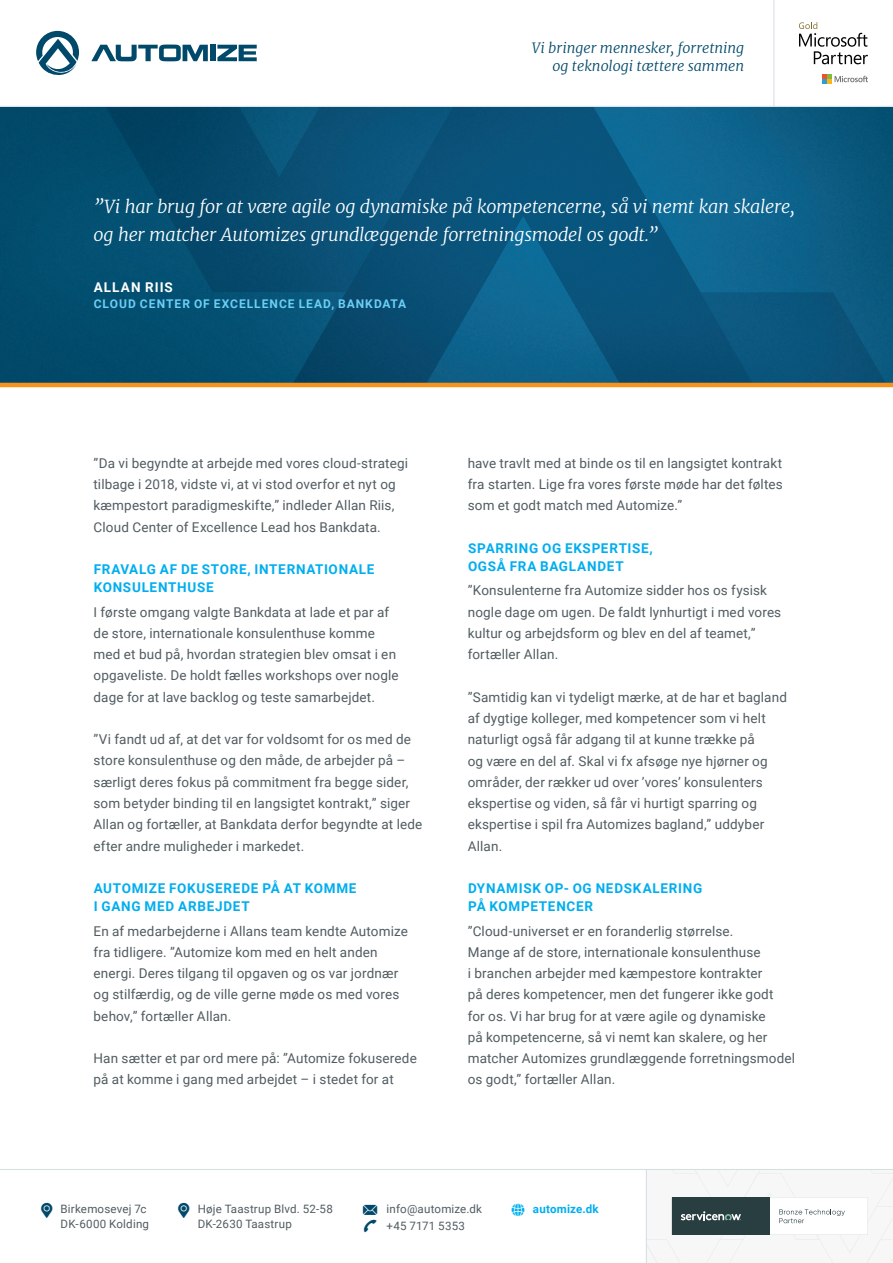
<style>
.page{position:relative;width:893px;height:1263px;background:#fff}
.page>*{position:absolute;margin:0;border:0;box-sizing:border-box;transform-origin:0 0}
.t1{font:italic 300 18px/28.5px "Merriweather";letter-spacing:-.015em;color:#fff}
.t2{font:italic 300 14.25px/18px "Merriweather";letter-spacing:-.005em;color:#01496a;text-align:right}
.t3{font:13.5px/21.3px "Roboto";letter-spacing:.01em;color:#515c61}
.t4{font:700 13.5px/18px "Roboto";letter-spacing:.055em;color:#00aeef}
.t5{font:700 13.5px "Roboto";letter-spacing:.075em;color:#fff}
.t6{font:700 12px "Roboto";letter-spacing:.085em;color:#6bcff6}
.t7{font:11.55px/14.9px "Roboto";letter-spacing:.015em;color:#515c61}
.t8{font:700 11.55px "Roboto";letter-spacing:.015em;color:#00aeef}
.s1{color:#01496a}
</style>
<div class="page">
<div style="left:0;top:292px;width:235px;height:91px;background:#024c6d"></div>
<svg style="left:0;top:107px;width:235px;height:185px;fill:#024b6c"></svg>
<svg style="left:811px;top:107px;width:82px;height:276px;fill:#0b587d"></svg>
<svg style="left:235px;top:107px;width:576px;height:276px;fill:#0a547c"></svg>
<svg style="left:36px;top:31px;width:43px;height:44px"></svg>
<svg style="left:91px;top:45px;width:117px;height:16px"></svg>
<div style="left:211px;top:45px;width:5px;height:16px;background:#01496a"></div>
<svg style="left:217px;top:45px;width:40px;height:16px"></svg>
<svg style="left:822px;top:74px;width:46px;height:10px"></svg>
<svg style="left:799px;top:22px;width:69px;height:42px"></svg>
<hr style="left:773px;top:0;width:1px;height:106px;background:#d4dee1">
<hr style="left:0;top:106px;width:893px;height:1px;background:#d4dee1">
<hr style="left:0;top:1169px;width:893px;height:1px;background:#d4dee1">
<hr style="left:646px;top:1169px;width:1px;height:94px;background:#d4dee1">
<svg style="left:647px;top:1170px;width:246px;height:93px"></svg>
<hr style="left:0;top:383px;width:893px;height:4px;background:#f7931d">
<p class="t2" style="left:532px;top:39px;width:214px">Vi bringer mennesker, forretning og teknologi tættere sammen</p>
<h1 class="t1" style="left:94px;top:191px;width:703px">”Vi har brug for at være agile og dynamiske på kompetencerne, så vi nemt kan skalere, og her matcher Automizes grundlæggende forretningsmodel os godt.”</h1>
<p class="t5" style="left:94px;top:277px;width:81px">ALLAN RIIS</p>
<p class="t6" style="left:94px;top:295px;width:314px">CLOUD CENTER OF EXCELLENCE LEAD, BANKDATA</p>
<p class="t3" style="left:94px;top:452px;width:316px">”Da vi begyndte at arbejde med vores cloud-strategi tilbage i 2018, vidste vi, at vi stod overfor et nyt og kæmpestort paradigmeskifte,” indleder Allan Riis, Cloud Center of Excellence Lead hos Bankdata.</p>
<p class="t4" style="left:94px;top:560px;width:282px">FRAVALG AF DE STORE, INTERNATIONALE<br>KONSULENTHUSE</p>
<p class="t3" style="left:94px;top:601px;width:307px">I første omgang valgte Bankdata at lade et par af de store, internationale konsulenthuse komme med et bud på, hvordan strategien blev omsat i en opgaveliste. De holdt fælles workshops over nogle dage for at lave backlog og teste samarbejdet.</p>
<p class="t3" style="left:94px;top:728px;width:330px">”Vi fandt ud af, at det var for voldsomt for os med de store konsulenthuse og den måde, de arbejder på – særligt deres fokus på commitment fra begge sider, som betyder binding til en langsigtet kontrakt,” siger Allan og fortæller, at Bankdata derfor begyndte at lede efter andre muligheder i markedet.</p>
<p class="t4" style="left:94px;top:879px;width:264px">AUTOMIZE FOKUSEREDE PÅ AT KOMME<br>I GANG MED ARBEJDET</p>
<p class="t3" style="left:94px;top:920px;width:316px">En af medarbejderne i Allans team kendte Automize fra tidligere. ”Automize kom med en helt anden energi. Deres tilgang til opgaven og os var jordnær og stilfærdig, og de ville gerne møde os med vores behov,” fortæller Allan.</p>
<p class="t3" style="left:94px;top:1047px;width:325px">Han sætter et par ord mere på: ”Automize fokuserede på at komme i gang med arbejdet – i stedet for at</p>
<p class="t3" style="left:468px;top:452px;width:316px;text-align:justify">have travlt med at binde os til en langsigtet kontrakt fra starten. Lige fra vores første møde har det føltes som et godt match med Automize.”</p>
<p class="t4" style="left:468px;top:539px;width:186px">SPARRING OG EKSPERTISE,<br>OGSÅ FRA BAGLANDET</p>
<p class="t3" style="left:468px;top:579px;width:315px">”Konsulenterne fra Automize sidder hos os fysisk nogle dage om ugen. De faldt lynhurtigt i med vores kultur og arbejdsform og blev en del af teamet,” fortæller Allan.</p>
<p class="t3" style="left:468px;top:686px;width:321px">”Samtidig kan vi tydeligt mærke, at de har et bagland af dygtige kolleger, med kompetencer som vi helt naturligt også får adgang til at kunne trække på<br>og være en del af. Skal vi fx afsøge nye hjørner og områder, der rækker ud over ’vores’ konsulenters ekspertise og viden, så får vi hurtigt sparring og ekspertise i spil fra Automizes bagland,” uddyber Allan.</p>
<p class="t4" style="left:468px;top:879px;width:236px">DYNAMISK OP- OG NEDSKALERING<br>PÅ KOMPETENCER</p>
<p class="t3" style="left:468px;top:920px;width:329px">”Cloud-universet er en foranderlig størrelse.<br>Mange af de store, internationale konsulenthuse<br>i branchen arbejder med kæmpestore kontrakter<br>på deres kompetencer, men det fungerer ikke godt<br>for os. Vi har brug for at være agile og dynamiske<br>på kompetencerne, så vi nemt kan skalere, og her matcher Automizes grundlæggende forretningsmodel os godt,” fortæller Allan.</p>
<p class="t7" style="left:61px;top:1201px;width:87px">Birkemosevej 7c</p>
<p class="t7" style="left:387px;top:1201px;width:97px">info@automize.dk</p>
<p class="t7" style="left:61px;top:1216px;width:90px">DK-6000 Kolding</p>
<p class="t7" style="left:198px;top:1201px;width:137px">Høje Taastrup Blvd. 52-58<br>DK-2630 Taastrup</p>
<p class="t7" style="left:362px;top:1218px;width:104px"><span class="s1">❖</span> +45 7171 5353</p>
<p class="t8" style="left:533px;top:1201px;width:67px">automize.dk</p>
</div>
